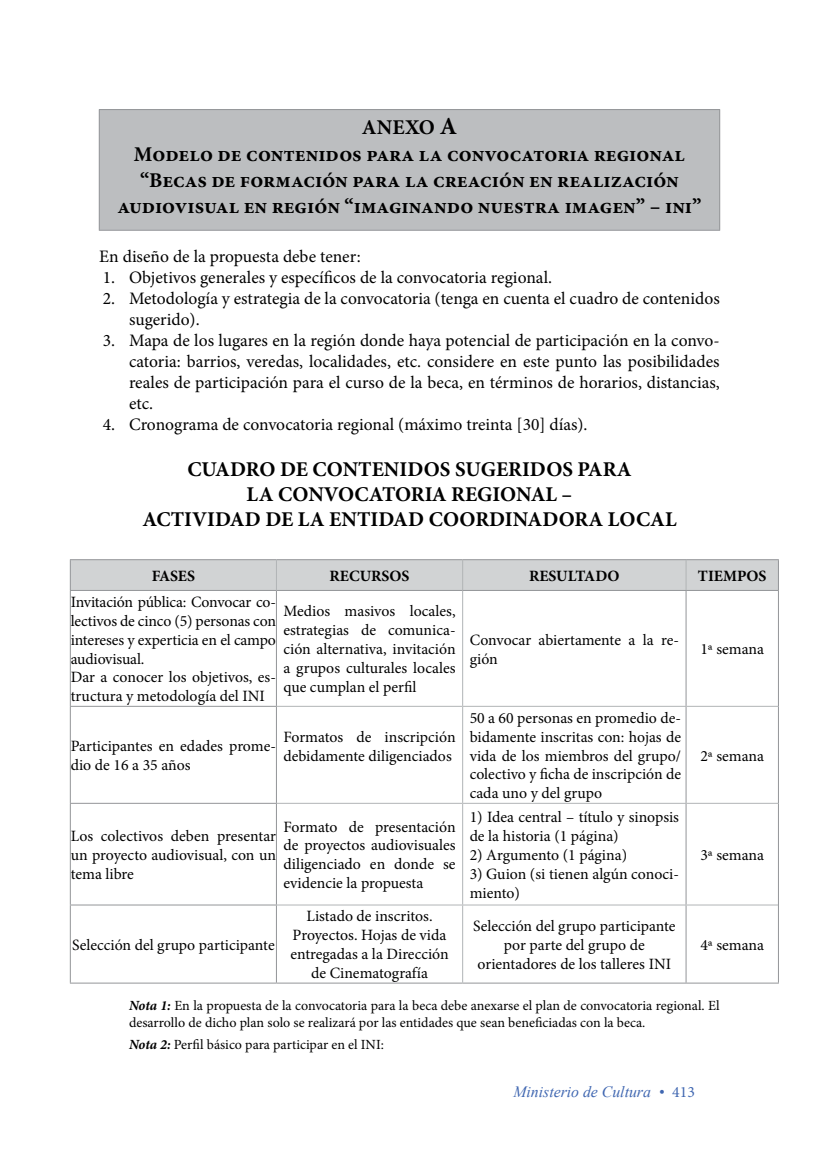
<style>
.page{position:relative;width:819px;height:1166px;background:#fff}
.page>*{position:absolute;margin:0;border:0;box-sizing:border-box;transform-origin:0 0}
.t1{font:700 21px/25.2px "Minion Pro";color:#000}
.t2{font:17.5px/21px "Minion Pro";color:#000}
.t3{font:15.75px/18.9px "Minion Pro";letter-spacing:-.005em;color:#000}
.t4{font:700 15.75px "Minion Pro";color:#000}
.t5{font:italic 15.75px "Times New Roman";color:#4067b1}
.t6{font:14px/16.8px "Minion Pro";color:#000}
.s1{font-size:24.5px}
.s2{font-weight:700;font-style:italic}
.s3{font-family:"Minion Pro";font-style:normal}
</style>
<div class="page">
<div style="left:99px;top:110px;width:620px;height:120px;background:#bcbec0"></div>
<hr style="left:99px;top:109px;width:621px;height:1px;background:#939598">
<hr style="left:99px;top:110px;width:1px;height:120px;background:#939598">
<hr style="left:719px;top:110px;width:1px;height:120px;background:#939598">
<hr style="left:99px;top:230px;width:621px;height:1px;background:#939598">
<div style="left:71px;top:560px;width:707px;height:30px;background:#d1d3d4"></div>
<hr style="left:70px;top:559px;width:206px;height:1px;background:#939598">
<hr style="left:70px;top:560px;width:1px;height:30px;background:#939598">
<hr style="left:276px;top:559px;width:186px;height:1px;background:#939598">
<hr style="left:462px;top:559px;width:224px;height:1px;background:#939598">
<hr style="left:686px;top:559px;width:92px;height:1px;background:#939598">
<hr style="left:778px;top:560px;width:1px;height:30px;background:#939598">
<hr style="left:70px;top:590px;width:206px;height:1px;background:#939598">
<hr style="left:70px;top:591px;width:1px;height:115px;background:#939598">
<hr style="left:276px;top:590px;width:186px;height:1px;background:#939598">
<hr style="left:276px;top:591px;width:1px;height:115px;background:#939598">
<hr style="left:462px;top:590px;width:224px;height:1px;background:#939598">
<hr style="left:686px;top:590px;width:92px;height:1px;background:#939598">
<hr style="left:778px;top:591px;width:1px;height:115px;background:#939598">
<hr style="left:70px;top:706px;width:207px;height:1px;background:#939598">
<hr style="left:70px;top:707px;width:1px;height:96px;background:#939598">
<hr style="left:276px;top:707px;width:1px;height:96px;background:#939598">
<hr style="left:778px;top:706px;width:1px;height:97px;background:#939598">
<hr style="left:70px;top:803px;width:207px;height:1px;background:#939598">
<hr style="left:70px;top:804px;width:1px;height:100px;background:#939598">
<hr style="left:276px;top:804px;width:1px;height:100px;background:#939598">
<hr style="left:778px;top:803px;width:1px;height:102px;background:#939598">
<hr style="left:70px;top:904px;width:207px;height:1px;background:#939598">
<hr style="left:70px;top:905px;width:1px;height:77px;background:#939598">
<hr style="left:276px;top:905px;width:1px;height:77px;background:#939598">
<hr style="left:778px;top:905px;width:1px;height:77px;background:#939598">
<hr style="left:70px;top:982px;width:206px;height:1px;background:#939598">
<hr style="left:276px;top:982px;width:186px;height:1px;background:#939598">
<hr style="left:462px;top:982px;width:224px;height:1px;background:#939598">
<hr style="left:276px;top:560px;width:1px;height:30px;background:#b1b4b6">
<hr style="left:462px;top:560px;width:1px;height:30px;background:#b1b4b6">
<hr style="left:685px;top:560px;width:1px;height:30px;background:#b1b4b6">
<hr style="left:462px;top:591px;width:1px;height:115px;background:#b1b4b6">
<hr style="left:277px;top:706px;width:185px;height:1px;background:#b1b4b6">
<hr style="left:462px;top:706px;width:224px;height:1px;background:#b1b4b6">
<hr style="left:462px;top:707px;width:1px;height:96px;background:#b1b4b6">
<hr style="left:277px;top:803px;width:185px;height:1px;background:#b1b4b6">
<hr style="left:462px;top:803px;width:224px;height:1px;background:#b1b4b6">
<hr style="left:462px;top:804px;width:1px;height:100px;background:#b1b4b6">
<hr style="left:277px;top:904px;width:185px;height:1px;background:#b1b4b6">
<hr style="left:462px;top:904px;width:224px;height:1px;background:#b1b4b6">
<hr style="left:462px;top:905px;width:1px;height:77px;background:#b1b4b6">
<hr style="left:685px;top:591px;width:1px;height:115px;background:#939598">
<hr style="left:685px;top:707px;width:1px;height:96px;background:#939598">
<hr style="left:685px;top:804px;width:1px;height:100px;background:#939598">
<hr style="left:685px;top:905px;width:1px;height:77px;background:#939598">
<hr style="left:686px;top:982px;width:92px;height:1px;background:#939598">
<hr style="left:686px;top:706px;width:92px;height:1px;background:#b1b4b6">
<hr style="left:686px;top:803px;width:92px;height:1px;background:#b1b4b6">
<hr style="left:686px;top:904px;width:92px;height:1px;background:#b1b4b6">
<h1 class="t1" style="left:362px;top:115px;width:16px">Ane</h1>
<h1 class="t1" style="left:405px;top:115px;width:54px">xo <span class="s1">a</span></h1>
<h1 class="t1" style="left:134px;top:141px;width:552px">Modelo de contenidos para la convocatoria regional</h1>
<h1 class="t1" style="left:140px;top:167px;width:540px">“Becas de formación para la creación en realización</h1>
<h1 class="t1" style="left:117px;top:194px;width:585px">audiovisual en región “imaginando nuestra imagen” – ini”</h1>
<p class="t2" style="left:99px;top:246px;width:263px">En diseño de la propuesta debe tener:</p>
<p class="t2" style="left:103px;top:267px;width:450px">1. Objetivos generales y específicos de la convocatoria regional.</p>
<p class="t2" style="left:129px;top:288px;width:592px;text-indent:-26px">2. Metodología y estrategia de la convocatoria (tenga en cuenta el cuadro de contenidos sugerido).</p>
<p class="t2" style="left:129px;top:330px;width:592px;text-align:justify;text-indent:-26px">3. Mapa de los lugares en la región donde haya potencial de participación en la convo&shy;catoria: barrios, veredas, localidades, etc. considere en este punto las posibilidades reales de participación para el curso de la beca, en términos de horarios, distancias, etc.</p>
<p class="t2" style="left:103px;top:414px;width:486px">4. Cronograma de convocatoria regional (máximo treinta [30] días).</p>
<h1 class="t1" style="left:246px;top:456px;width:386px;text-indent:-59px">CUADRO DE CONTENIDOS SUGERIDOS PARA<br>LA CONVOCATO</h1>
<h1 class="t1" style="left:142px;top:481px;width:522px;text-indent:268px">RIA REGIONAL –<br>ACTIVIDAD DE LA ENTIDAD COORDINADORA LO CAL</h1>
<p class="t4" style="left:152px;top:565px;width:45px">FASES</p>
<p class="t4" style="left:329px;top:565px;width:82px">RECURSOS</p>
<p class="t4" style="left:529px;top:565px;width:38px">RESULTA</p>
<p class="t4" style="left:595px;top:565px;width:25px">DO</p>
<p class="t4" style="left:697px;top:565px;width:70px">TIEMPOS</p>
<p class="t3" style="left:71px;top:592px;width:207px">Invitación pública: Convocar co&shy;lectivos de cinco (5) personas con intereses y experticia en el campo audiovisual.<br>Dar a conocer los objetivos, es&shy;tructura y metodología del INI</p>
<p class="t3" style="left:283px;top:602px;width:174px;text-align:justify">Medios masivos locales, estrategias de comunica&shy;ción alternativa, invitación a grupos culturales locales que cumplan el perfil</p>
<p class="t3" style="left:469px;top:630px;width:211px">Convocar abiertamente a la re&shy;gión</p>
<p class="t3" style="left:700px;top:640px;width:65px">1ª semana</p>
<p class="t3" style="left:71px;top:737px;width:207px">Participantes en edades prome&shy;dio de 16 a 35 años</p>
<p class="t3" style="left:283px;top:727px;width:174px">Formatos de inscripción debidamente diligenciados</p>
<p class="t3" style="left:469px;top:708px;width:213px;text-align:justify">50 a 60 personas en promedio de&shy;bidamente inscritas con: hojas de vida de los miembros del grupo/ colectivo y ficha de inscripción de cada uno y del grupo</p>
<p class="t3" style="left:71px;top:826px;width:207px;text-align:justify">Los colectivos deben presentar un proyecto audiovisual, con un tema libre</p>
<p class="t3" style="left:283px;top:817px;width:174px;text-align:justify">Formato de presentación de proyectos audiovisuales diligenciado en donde se evidencie la propuesta</p>
<p class="t3" style="left:469px;top:808px;width:211px">1) Idea central – título y sinopsis de la historia (1 página)</p>
<p class="t3" style="left:469px;top:845px;width:159px">2) Argumento (1 página)</p>
<p class="t3" style="left:469px;top:864px;width:211px">3) Guion (si tienen algún conoci&shy;miento)</p>
<p class="t3" style="left:72px;top:935px;width:204px">Selección del grupo participante</p>
<p class="t3" style="left:290px;top:907px;width:160px;text-align:center">Listado de inscritos.<br>Proyectos. Hojas de vida entregadas a la Dirección de Cinematografía</p>
<p class="t3" style="left:473px;top:916px;width:204px;text-align:center">Selección del grupo participante por parte del grupo de orientadores de los talleres INI</p>
<p class="t3" style="left:700px;top:746px;width:65px">2ª semana</p>
<p class="t3" style="left:700px;top:845px;width:65px">3ª semana</p>
<p class="t3" style="left:700px;top:935px;width:65px">4ª semana</p>
<p class="t6" style="left:129px;top:997px;width:592px"><span class="s2">Nota 1:</span> En la propuesta de la convocatoria para la beca debe anexarse el plan de convocatoria regional. El desarrollo de dicho plan solo se realizará por las entidades que sean beneficiadas con la beca.</p>
<p class="t6" style="left:129px;top:1036px;width:256px"><span class="s2">Nota 2:</span> Perfil básico para participar en el INI:</p>
<p class="t5" style="left:513px;top:1081px;width:183px">Ministerio de Cultura • <span class="s3">413</span></p>
</div>
